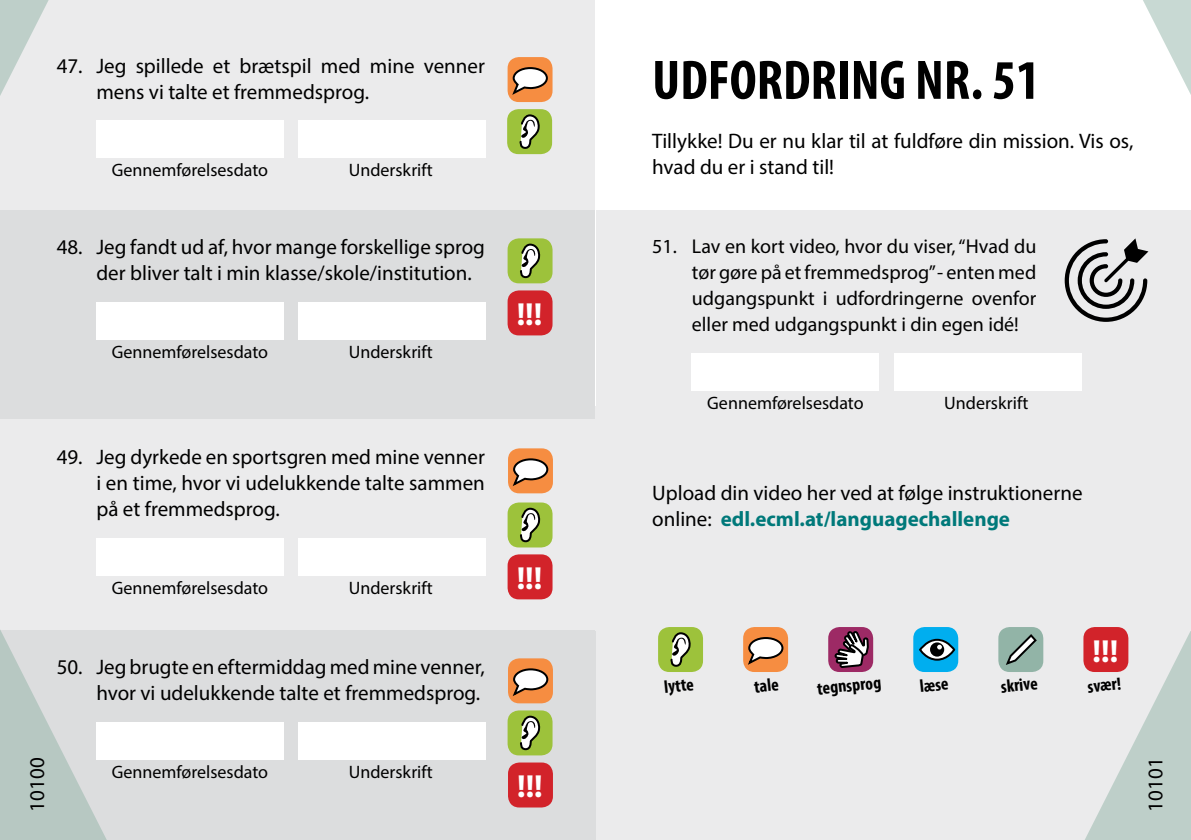
<style>
.page{position:relative;width:1191px;height:840px;background:#fff}
.page>*{position:absolute;margin:0;border:0;box-sizing:border-box;transform-origin:0 0}
.t1{font:700 condensed 56px "Myriad Pro";color:#000}
.t2{font:700 32px "Myriad Pro";color:#fff}
.t3{font:21px/26px "Myriad Pro";color:#000}
.t4{font:20px/26px "Myriad Pro";color:#000;text-align:justify}
.t5{font:18px "Myriad Pro";color:#000}
.t6{font:700 condensed 18px "Myriad Pro";color:#000}
.s1{font-weight:700;color:#00797a}
</style>
<div class="page">
<div style="left:0;top:629px;width:595px;height:210px;background:#dcddde"></div>
<div style="left:0;top:210px;width:595px;height:210px;background:#dcddde"></div>
<div style="left:0;top:420px;width:595px;height:209px;background:#ebebec"></div>
<div style="left:0;top:0;width:595px;height:210px;background:#ebebec"></div>
<div style="left:596px;top:629px;width:595px;height:210px;background:#ebebec"></div>
<div style="left:596px;top:210px;width:595px;height:210px;background:#ebebec"></div>
<svg style="left:0;top:575px;width:136px;height:264px"></svg>
<svg style="left:1083px;top:631px;width:108px;height:208px;fill:#becfc9"></svg>
<svg style="left:0;top:0;width:49px;height:96px"></svg>
<div style="left:595px;top:405px;width:596px;height:225px;background:#ebebec"></div>
<div style="left:96px;top:120px;width:187px;height:38px;background:#fff"></div>
<div style="left:299px;top:120px;width:187px;height:38px;background:#fff"></div>
<div style="left:96px;top:302px;width:187px;height:37px;background:#fff"></div>
<div style="left:299px;top:302px;width:187px;height:37px;background:#fff"></div>
<div style="left:96px;top:537px;width:187px;height:38px;background:#fff"></div>
<div style="left:299px;top:537px;width:187px;height:38px;background:#fff"></div>
<div style="left:96px;top:721px;width:187px;height:38px;background:#fff"></div>
<div style="left:299px;top:721px;width:187px;height:38px;background:#fff"></div>
<div style="left:692px;top:353px;width:187px;height:38px;background:#fff"></div>
<div style="left:894px;top:353px;width:187px;height:38px;background:#fff"></div>
<div style="left:508px;top:448px;width:45px;height:45px;background:#f68d41;border-radius:11px"></div>
<div style="left:507px;top:238px;width:45px;height:45px;background:#9dc23b;border-radius:11px"></div>
<div style="left:508px;top:658px;width:45px;height:45px;background:#f68d41;border-radius:11px"></div>
<div style="left:507px;top:502px;width:45px;height:45px;background:#9dc23b;border-radius:11px"></div>
<svg style="left:511px;top:458px;width:38px;height:201px"></svg>
<div style="left:507px;top:710px;width:45px;height:45px;background:#9dc23b;border-radius:11px"></div>
<svg style="left:511px;top:668px;width:38px;height:140px"></svg>
<div style="left:507px;top:290px;width:45px;height:45px;background:#d2232a;border-radius:11px"></div>
<div style="left:507px;top:554px;width:45px;height:45px;background:#d2232a;border-radius:11px"></div>
<div style="left:508px;top:762px;width:45px;height:45px;background:#d2232a;border-radius:11px"></div>
<div style="left:913px;top:626px;width:45px;height:45px;background:#00aeef;border-radius:11px"></div>
<svg style="left:920px;top:639px;width:34px;height:20px"></svg>
<div style="left:919px;top:638px;width:36px;height:22px;border:2px solid #000;border-radius:50%"></div>
<div style="left:930px;top:642px;width:14px;height:14px;background:#000;border-radius:50%"></div>
<svg style="left:937px;top:644px;width:5px;height:5px"></svg>
<div style="left:658px;top:626px;width:45px;height:45px;background:#9dc23b;border-radius:11px"></div>
<svg style="left:670px;top:632px;width:20px;height:35px"></svg>
<div style="left:743px;top:626px;width:45px;height:45px;background:#f68d41;border-radius:11px"></div>
<svg style="left:746px;top:637px;width:38px;height:35px"></svg>
<div style="left:998px;top:626px;width:45px;height:45px;background:#92b4a7;border-radius:11px"></div>
<svg style="left:1006px;top:634px;width:31px;height:31px"></svg>
<div style="left:828px;top:626px;width:45px;height:45px;background:#9d2a65;border-radius:11px"></div>
<svg style="left:834px;top:626px;width:38px;height:46px"></svg>
<div style="left:1083px;top:626px;width:45px;height:45px;background:#d2232a;border-radius:11px"></div>
<div style="left:507px;top:57px;width:45px;height:45px;background:#f68d41;border-radius:11px"></div>
<div style="left:507px;top:109px;width:45px;height:45px;background:#9dc23b;border-radius:11px"></div>
<svg style="left:510px;top:67px;width:39px;height:211px"></svg>
<svg style="left:1064px;top:0;width:127px;height:322px"></svg>
<p class="t3" style="left:96px;top:52px;width:390px;text-indent:-40px">47. Jeg spillede et brætspil med mine venner mens vi talte et fremmedsprog.</p>
<p class="t5" style="left:112px;top:159px;width:158px">Gennemførelsesdato</p>
<p class="t5" style="left:349px;top:159px;width:86px">Underskrift</p>
<p class="t3" style="left:96px;top:233px;width:390px;text-indent:-40px">48. Jeg fandt ud af, hvor mange forskellige sprog der bliver talt i min klasse/skole/institution.</p>
<p class="t5" style="left:112px;top:341px;width:158px">Gennemførelsesdato</p>
<p class="t5" style="left:349px;top:341px;width:86px">Underskrift</p>
<h2 class="t2" style="left:517px;top:293px;width:27px">!!!</h2>
<p class="t3" style="left:96px;top:443px;width:390px;text-align:justify;text-indent:-40px">49. Jeg dyrkede en sportsgren med mine venner i en time, hvor vi udelukkende talte sammen på et fremmedsprog.</p>
<p class="t5" style="left:112px;top:576px;width:158px">Gennemførelsesdato</p>
<p class="t5" style="left:349px;top:576px;width:86px">Underskrift</p>
<p class="t3" style="left:57px;top:653px;width:429px;text-align:right">50. Jeg brugte en eftermiddag med mine venner, hvor vi udelukkende talte et fremmedsprog.</p>
<h2 class="t2" style="left:517px;top:557px;width:27px">!!!</h2>
<h1 class="t1" style="left:652px;top:45px;width:389px">UDFORDRING NR. 51</h1>
<p class="t3" style="left:652px;top:127px;width:482px">Tillykke! Du er nu klar til at fuldføre din mission. Vis os, hvad du er i stand til!</p>
<p class="t4" style="left:692px;top:233px;width:346px;text-indent:-40px">51. Lav en kort video, hvor du viser, “Hvad du tør gøre på et fremmedsprog” - enten med udgangspunkt i udfordringerne ovenfor eller med udgangspunkt i din egen idé!</p>
<p class="t5" style="left:707px;top:392px;width:158px">Gennemførelsesdato</p>
<p class="t5" style="left:944px;top:392px;width:86px">Underskrift</p>
<p class="t3" style="left:652px;top:479px;width:432px">Upload din video her ved at følge instruktionerne online: <span class="s1">edl.ecml.at/languagechallenge</span></p>
<h2 class="t2" style="left:1092px;top:629px;width:27px">!!!</h2>
<p class="t6" style="left:663px;top:675px;width:31px;rotate:-6deg">lytte</p>
<p class="t6" style="left:753px;top:675px;width:26px;rotate:-6deg">tale</p>
<p class="t6" style="left:816px;top:677px;width:66px;rotate:-6deg">tegnsprog</p>
<p class="t6" style="left:918px;top:674px;width:30px;rotate:-6deg">læse</p>
<p class="t6" style="left:999px;top:675px;width:38px;rotate:-6deg">skrive</p>
<p class="t6" style="left:1086px;top:675px;width:35px;rotate:-6deg">svær!</p>
<p class="t3" style="left:24px;top:811px;width:55px;rotate:-90deg">10100</p>
<p class="t3" style="left:1142px;top:811px;width:55px;rotate:-90deg">10101</p>
<p class="t5" style="left:112px;top:760px;width:158px">Gennemførelsesdato</p>
<p class="t5" style="left:349px;top:760px;width:86px">Underskrift</p>
<h2 class="t2" style="left:517px;top:764px;width:27px">!!!</h2>
</div>
